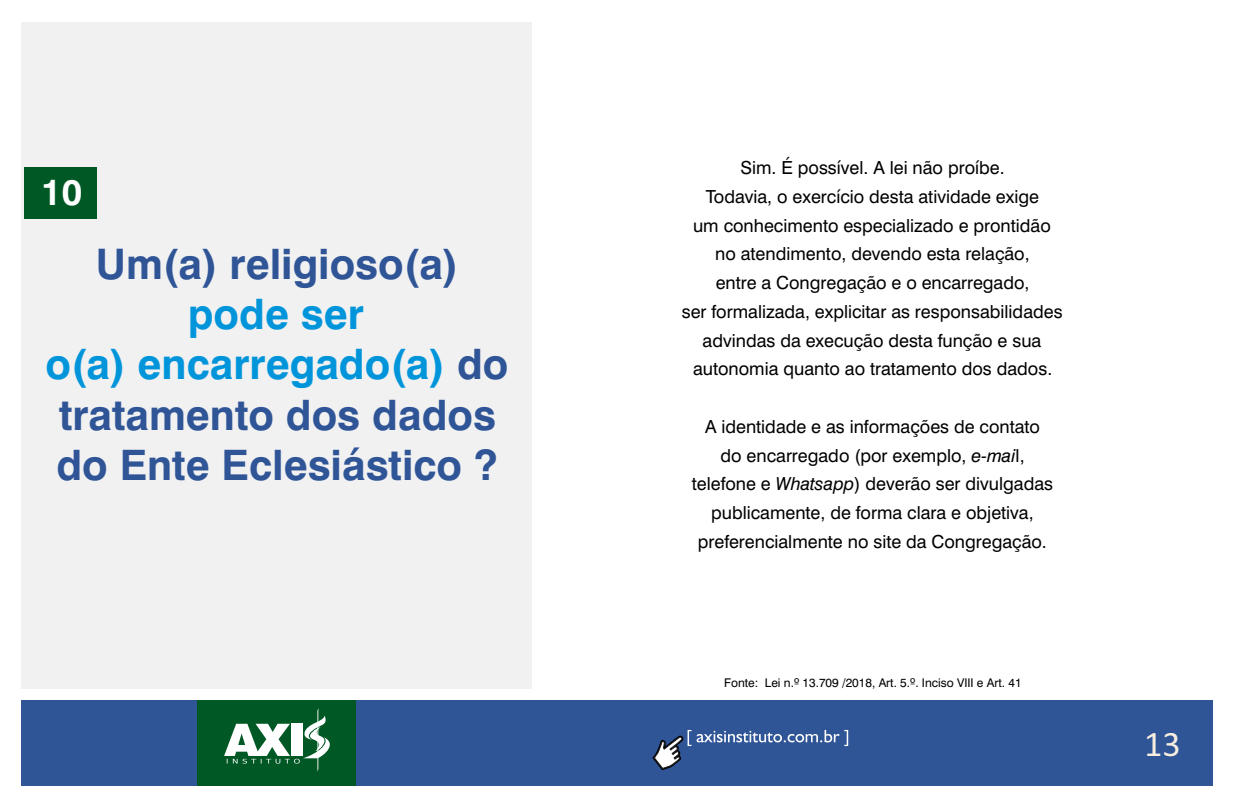
<style>
.page{position:relative;width:1234px;height:808px;background:#fff}
.page>*{position:absolute;margin:0;border:0;box-sizing:border-box;transform-origin:0 0}
.t1{font:700 42px/50.4px "Swiss 721 BT";color:#2f5597;text-align:center}
.t2{font:36px "Calibri";color:#f7eee0}
.t3{font:700 36px "Swiss 721 BT";color:#fff}
.t4{font:18px/28.8px "Swiss 721 BT";color:#000;text-align:center}
.t5{font:12px "Swiss 721 BT";color:#000}
.s1{color:#0095da}
.s2{font-style:italic}
</style>
<div class="page">
<div style="left:21px;top:701px;width:1191px;height:85px;background:#2f5597"></div>
<div style="left:197px;top:701px;width:159px;height:85px;background:#005825"></div>
<svg style="left:224px;top:708px;width:106px;height:64px"></svg>
<div style="left:22px;top:22px;width:510px;height:666px;background:#f1f1f2"></div>
<svg style="left:652px;top:730px;width:196px;height:40px"></svg>
<div style="left:24px;top:167px;width:73px;height:51px;background:#005825"></div>
<h2 class="t3" style="left:41px;top:178px;width:42px">10</h2>
<h1 class="t1" style="left:96px;top:242px;width:364px">Um(a) religioso(a)</h1>
<h1 class="t1" style="left:45px;top:293px;width:464px"><span class="s1">pode ser<br>o(a) encarregado(a)</span> do tratamento dos dados do Ente Eclesiástico ?</h1>
<p class="t4" style="left:681px;top:155px;width:382px">Sim. É possível. A lei não proíbe.<br>Todavia, o exercício desta atividade exige<br>um conhecimento especializado e prontidão no atendimento, devendo esta relação,<br>entre a Congregação e o encarregado,<br>ser formalizada, explicitar as responsabilidades advindas da execução desta função e sua autonomia quanto ao tratamento dos dados.</p>
<p class="t4" style="left:691px;top:414px;width:363px">A identidade e as informações de contato<br>do encarregado (por exemplo, <span class="s2">e-mai</span>l, telefone e <span class="s2">Whatsapp</span>) deverão ser divulgadas publicamente, de forma clara e objetiva, preferencialmente no site da Congregação.</p>
<p class="t5" style="left:724px;top:677px;width:299px">Fonte: Lei n.º 13.709 /2018, Art. 5.º. Inciso VIII e Art. 41</p>
<h2 class="t2" style="left:1143px;top:729px;width:38px">13</h2>
</div>
